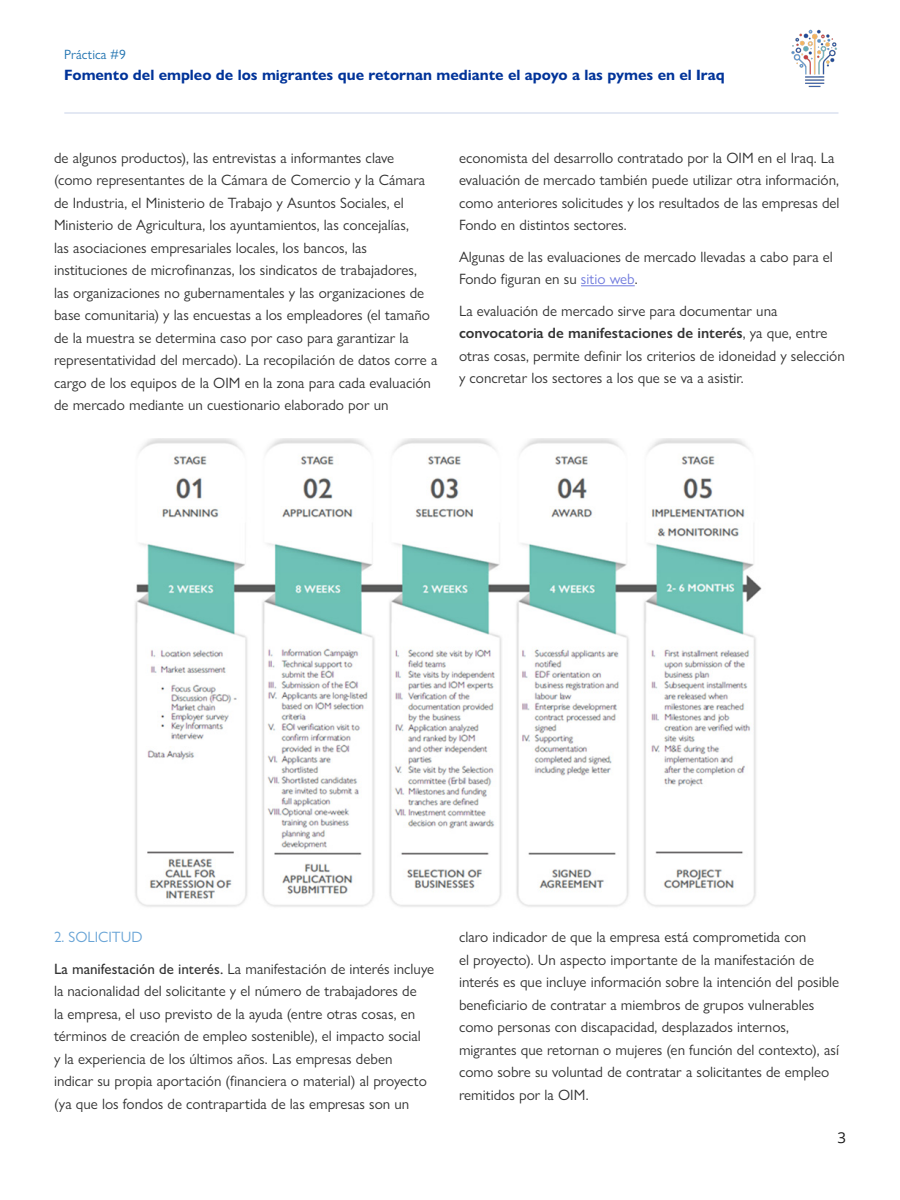
<style>
.page{position:relative;width:900px;height:1200px;background:#fff}
.page>*{position:absolute;margin:0;border:0;box-sizing:border-box;transform-origin:0 0}
.t1{font:15px/22.5px "Gill Sans Nova";color:#000}
.t2{font:700 15px "Gill Sans Nova";color:#039}
.t3{font:15px "Open Sans";color:#1a1a1a}
.t4{font:13.5px "Gill Sans Nova";color:#2274b1}
.s1{color:#4f5cd6}
.s2{font-weight:600}
.s3{color:#448ecc}
.s4{font-weight:500}
</style>
<div class="page">
<hr style="left:581px;top:285px;width:54px;height:1px;background:#4f5cd6">
<hr style="left:64px;top:112px;width:774px;height:2px;background:#039">
<img style="left:791px;top:29px;width:46px;height:59px">
<img style="left:135px;top:439px;width:627px;height:468px">
<p class="t4" style="left:64px;top:46px;width:63px">Práctica #9</p>
<p class="t2" style="left:64px;top:66px;width:662px">Fomento del empleo de los migrantes que retornan mediante el apoyo a las pymes en el Iraq</p>
<p class="t1" style="left:54px;top:146px;width:385px">de algunos productos), las entrevistas a informantes clave<br>(como representantes de la Cámara de Comercio y la Cámara de Industria, el Ministerio de Trabajo y Asuntos Sociales, el Ministerio de Agricultura, los ayuntamientos, las concejalías,<br>las asociaciones empresariales locales, los bancos, las instituciones de microfinanzas, los sindicatos de trabajadores,<br>las organizaciones no gubernamentales y las organizaciones de base comunitaria) y las encuestas a los empleadores (el tamaño de la muestra se determina caso por caso para garantizar la representatividad del mercado). La recopilación de datos corre a cargo de los equipos de la OIM en la zona para cada evaluación de mercado mediante un cuestionario elaborado por un</p>
<p class="t1" style="left:459px;top:146px;width:382px">economista del desarrollo contratado por la OIM en el Iraq. La evaluación de mercado también puede utilizar otra información, como anteriores solicitudes y los resultados de las empresas del Fondo en distintos sectores.</p>
<p class="t1" style="left:459px;top:245px;width:375px">Algunas de las evaluaciones de mercado llevadas a cabo para el<br>Fondo figuran en su <span class="s1">sitio web</span>.</p>
<p class="t1" style="left:459px;top:299px;width:387px">La evaluación de mercado sirve para documentar una <span class="s2">convocatoria de manifestaciones de interés</span>, ya que, entre otras cosas, permite definir los criterios de idoneidad y selección y concretar los sectores a los que se va a asistir.</p>
<p class="t1" style="left:54px;top:921px;width:382px;line-height:31.5px"><span class="s3">2. SOLICITUD<br></span><span class="s4">La manifestación de interés.</span> La manifestación de interés incluye</p>
<p class="t1" style="left:54px;top:980px;width:374px">la nacionalidad del solicitante y el número de trabajadores de la empresa, el uso previsto de la ayuda (entre otras cosas, en términos de creación de empleo sostenible), el impacto social y la experiencia de los últimos años. Las empresas deben indicar su propia aportación (financiera o material) al proyecto (ya que los fondos de contrapartida de las empresas son un</p>
<p class="t1" style="left:459px;top:926px;width:382px">claro indicador de que la empresa está comprometida con<br>el proyecto). Un aspecto importante de la manifestación de interés es que incluye información sobre la intención del posible beneficiario de contratar a miembros de grupos vulnerables como personas con discapacidad, desplazados internos, migrantes que retornan o mujeres (en función del contexto), así como sobre su voluntad de contratar a solicitantes de empleo remitidos por la OIM.</p>
<p class="t3" style="left:837px;top:1127px;width:10px">3</p>
</div>
